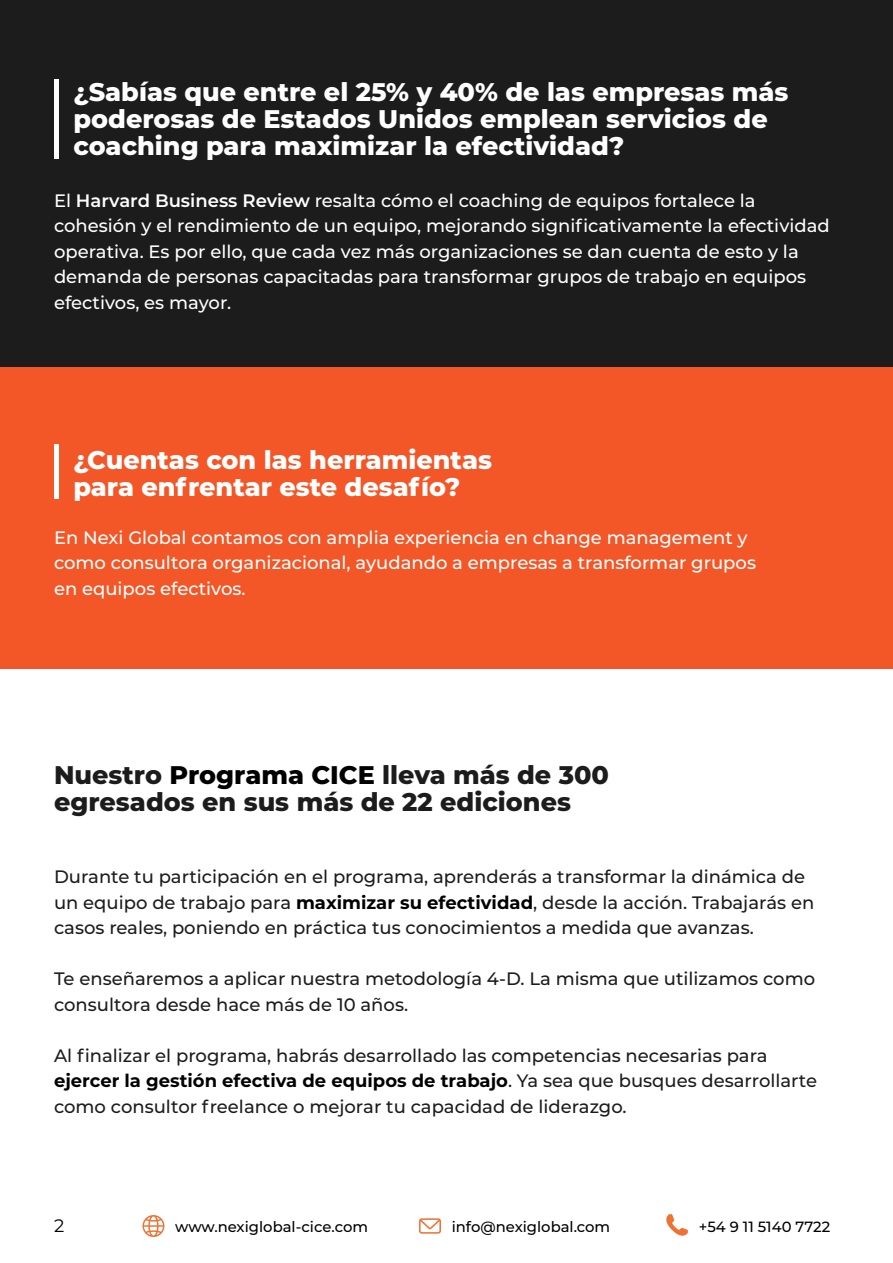
<style>
.page{position:relative;width:893px;height:1263px;background:#fff}
.page>*{position:absolute;margin:0;border:0;box-sizing:border-box;transform-origin:0 0}
.t1{font:800 25.5px/27px "Montserrat";color:#fff}
.t2{font:800 25.5px/27px "Montserrat";color:#1c1c1c}
.t3{font:500 18px/25.5px "Montserrat";color:#1c1c1c}
.t4{font:500 18px/25.5px "Montserrat";color:#fff}
.t5{font:18px "Montserrat";color:#000}
.t6{font:500 14.85px "Montserrat";color:#000}
.s1{font-weight:600}
.s2{color:#000}
.s3{font-weight:700;color:#000}
</style>
<div class="page">
<div style="left:0;top:1px;width:893px;height:366px;background:#1c1c1c"></div>
<div style="left:0;top:367px;width:893px;height:302px;background:#f35727"></div>
<hr style="left:54px;top:79px;width:4px;height:80px;background:#fff">
<hr style="left:54px;top:445px;width:4px;height:54px;background:#fff">
<svg style="left:142px;top:1215px;width:22px;height:22px"></svg>
<svg style="left:419px;top:1218px;width:22px;height:16px"></svg>
<svg style="left:666px;top:1214px;width:22px;height:22px"></svg>
<h1 class="t1" style="left:74px;top:77px;width:716px">¿Sabías que entre el 25% y 40% de las empresas más poderosas de Estados Unidos emplean servicios de coaching para maximizar la efectividad?</h1>
<p class="t4" style="left:54px;top:187px;width:777px">El <span class="s1">Harvard Business Review</span> resalta cómo el coaching de equipos fortalece la cohesión y el rendimiento de un equipo, mejorando significativamente la efectividad operativa. Es por ello, que cada vez más organizaciones se dan cuenta de esto y la demanda de personas capacitadas para transformar grupos de trabajo en equipos efectivos, es mayor.</p>
<h1 class="t1" style="left:74px;top:445px;width:420px">¿Cuentas con las herramientas para enfrentar este desafío?</h1>
<p class="t4" style="left:54px;top:524px;width:703px">En Nexi Global contamos con amplia experiencia en change management y como consultora organizacional, ayudando a empresas a transformar grupos en equipos efectivos.</p>
<h1 class="t2" style="left:54px;top:760px;width:557px">Nuestro <span class="s2">Programa CICE</span> lleva más de 300 egresados en sus más de 22 ediciones</h1>
<p class="t3" style="left:54px;top:863px;width:762px">Durante tu participación en el programa, aprenderás a transformar la dinámica de un equipo de trabajo para <span class="s3">maximizar su efectividad</span>, desde la acción. Trabajarás en casos reales, poniendo en práctica tus conocimientos a medida que avanzas.</p>
<p class="t3" style="left:54px;top:965px;width:763px">Te enseñaremos a aplicar nuestra metodología 4-D. La misma que utilizamos como consultora desde hace más de 10 años.</p>
<p class="t3" style="left:54px;top:1042px;width:765px">Al finalizar el programa, habrás desarrollado las competencias necesarias para <span class="s3">ejercer la gestión efectiva de equipos de trabajo</span>. Ya sea que busques desarrollarte como consultor freelance o mejorar tu capacidad de liderazgo.</p>
<p class="t5" style="left:54px;top:1213px;width:12px">2</p>
<p class="t6" style="left:175px;top:1216px;width:194px">www.nexiglobal-cice.com</p>
<p class="t6" style="left:452px;top:1216px;width:160px">info@nexiglobal.com</p>
<p class="t6" style="left:699px;top:1216px;width:133px">+54 9 11 5140 7722</p>
</div>
